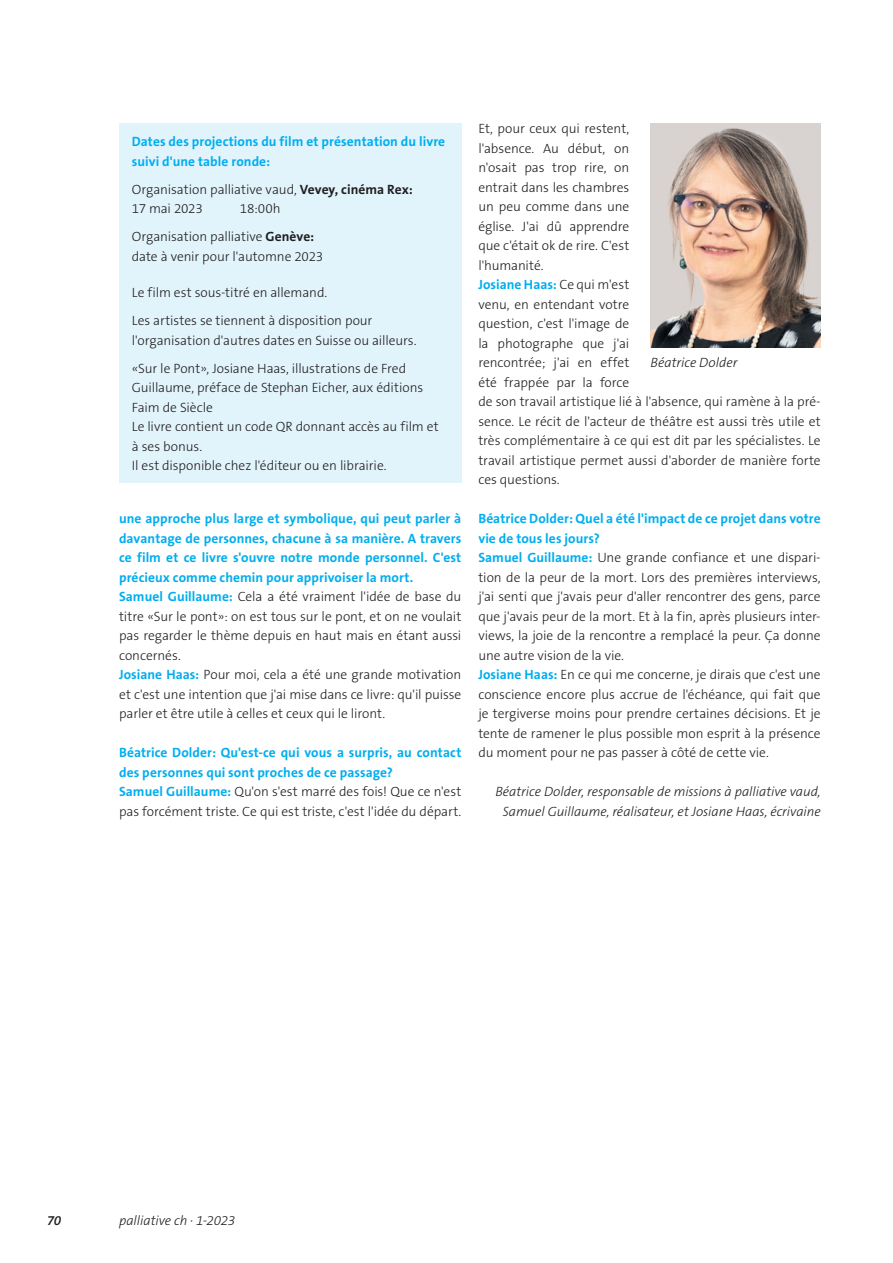
<style>
.page{position:relative;width:893px;height:1263px;background:#fff}
.page>*{position:absolute;margin:0;border:0;box-sizing:border-box;transform-origin:0 0}
.t1{font:300 13.5px/19.5px "The Sans B W3";letter-spacing:-.005em;color:#231f20}
.t2{font:700 13.5px/19.5px "The Sans B W7";letter-spacing:.005em;color:#00aeef}
.t3{font:italic 300 13.5px/19.5px "The Sans B W3";letter-spacing:-.005em;color:#231f20;text-align:center}
.t4{font:italic 600 13.5px "The Sans B W6";color:#231f20}
.s1{font-family:"The Sans B W7";font-weight:700}
.s2{font-family:"The Sans B W7";font-weight:700;color:#00aeef}
.s3{font-family:"The Sans B W3";font-weight:300;color:#231f20}
</style>
<div class="page">
<div style="left:119px;top:123px;width:342px;height:360px;background:#e1f4fc"></div>
<img style="left:651px;top:123px;width:170px;height:225px">
<p class="t2" style="left:132px;top:132px;width:315px">Dates des projections du film et présentation du livre suivi d'une table ronde:</p>
<p class="t1" style="left:132px;top:179px;width:283px">Organisation palliative vaud, <span class="s1">Vevey, cinéma Rex:<br></span>17 mai 2023</p>
<p class="t1" style="left:132px;top:195px;width:184px;line-height:28px;text-indent:108px">18:00h<br>Organisation palliative <span class="s1">Genève:</span></p>
<p class="t1" style="left:132px;top:246px;width:193px">date à venir pour l'automne 2023</p>
<p class="t1" style="left:132px;top:279px;width:242px;line-height:28px">Le film est sous-titré en allemand.<br>Les artistes se tiennent à disposition pour</p>
<p class="t1" style="left:132px;top:326px;width:286px;line-height:28px">l'organisation d'autres dates en Suisse ou ailleurs. «Sur le Pont», Josiane Haas, illustrations de Fred</p>
<p class="t1" style="left:132px;top:378px;width:308px">Guillaume, préface de Stephan Eicher, aux éditions Faim de Siècle<br>Le livre contient un code QR donnant accès au film et à ses bonus.<br>Il est disponible chez l'éditeur ou en librairie.</p>
<p class="t2" style="left:119px;top:509px;width:344px;text-align:justify">une approche plus large et symbolique, qui peut parler à davantage de personnes, chacune à sa manière. A travers ce film et ce livre s'ouvre notre monde personnel. C'est précieux comme chemin pour apprivoiser la mort.</p>
<p class="t1" style="left:119px;top:587px;width:344px"><span class="s2">Samuel Guillaume:</span> Cela a été vraiment l'idée de base du titre «Sur le pont»: on est tous sur le pont, et on ne voulait pas regarder le thème depuis en haut mais en étant aussi concernés.<br><span class="s2">Josiane Haas:</span> Pour moi, cela a été une grande motivation et c'est une intention que j'ai mise dans ce livre: qu'il puisse parler et être utile à celles et ceux qui le liront.</p>
<p class="t2" style="left:119px;top:743px;width:344px">Béatrice Dolder: Qu'est-ce qui vous a surpris, au contact des personnes qui sont proches de ce passage?</p>
<p class="t1" style="left:119px;top:782px;width:344px"><span class="s2">Samuel Guillaume:</span> Qu'on s'est marré des fois! Que ce n'est pas forcément triste. Ce qui est triste, c'est l'idée du départ.</p>
<p class="t1" style="left:478px;top:119px;width:152px;text-align:justify">Et, pour ceux qui restent, l'absence. Au début, on n'osait pas trop rire, on entrait dans les chambres un peu comme dans une église. J'ai dû apprendre que c'était ok de rire. C'est l'humanité.</p>
<p class="t2" style="left:478px;top:275px;width:152px">Josiane Haas: <span class="s3">Ce qui m'est</span></p>
<p class="t1" style="left:478px;top:294px;width:344px">venu, en entendant votre<br>question, c'est l'image de<br>la photographe que j'ai<br>rencontrée; j'ai en effet<br>été frappée par la force<br>de son travail artistique lié à l'absence, qui ramène à la pré&shy;sence. Le récit de l'acteur de théâtre est aussi très utile et très complémentaire à ce qui est dit par les spécialistes. Le travail artistique permet aussi d'aborder de manière forte ces questions.</p>
<p class="t2" style="left:478px;top:509px;width:344px">Béatrice Dolder: Quel a été l'impact de ce projet dans votre vie de tous les jours?</p>
<p class="t1" style="left:478px;top:548px;width:344px"><span class="s2">Samuel Guillaume:</span> Une grande confiance et une dispari&shy;tion de la peur de la mort. Lors des premières interviews, j'ai senti que j'avais peur d'aller rencontrer des gens, parce que j'avais peur de la mort. Et à la fin, après plusieurs inter&shy;views, la joie de la rencontre a remplacé la peur. Ça donne une autre vision de la vie.<br><span class="s2">Josiane Haas:</span> En ce qui me concerne, je dirais que c'est une conscience encore plus accrue de l'échéance, qui fait que je tergiverse moins pour prendre certaines décisions. Et je tente de ramener le plus possible mon esprit à la présence du moment pour ne pas passer à côté de cette vie.</p>
<p class="t3" style="left:495px;top:782px;width:327px">Béatrice Dolder, responsable de missions à palliative vaud,<br>Samuel Guillaume, réalisateur, et Josiane Haas, écrivaine</p>
<p class="t3" style="left:651px;top:353px;width:88px">Béatrice Dolder</p>
<p class="t4" style="left:47px;top:1212px;width:16px">70</p>
<p class="t3" style="left:119px;top:1211px;width:118px">palliative ch · 1-2023</p>
</div>
